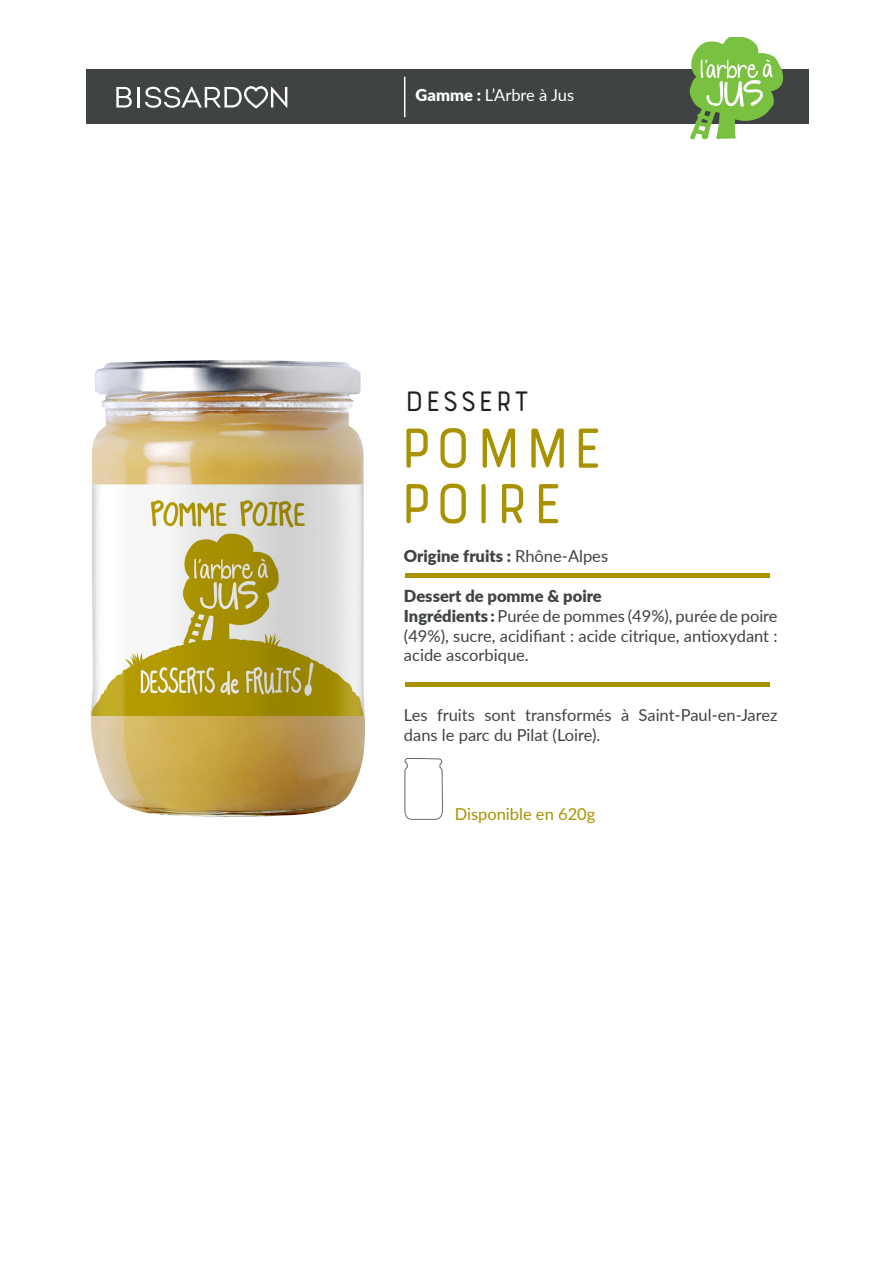
<style>
.page{position:relative;width:893px;height:1263px;background:#fff}
.page>*{position:absolute;margin:0;border:0;box-sizing:border-box;transform-origin:0 0}
.t1{font:700 65.1px/55.5px "Bourton Line";color:#a89200}
.t2{font:700 32.55px "Bourton Line";color:#231f20}
.t3{font:16.5px/19.8px "Lato";color:#404344}
.t4{font:900 16.5px "Lato";color:#404344}
.t5{font:16.5px "Lato";color:#fff}
.t6{font:16.5px "Lato";color:#a89200}
.s1{font-weight:900}
.s2{font-weight:400}
</style>
<div class="page">
<img style="left:90px;top:360px;width:275px;height:457px">
<div style="left:405px;top:573px;width:364px;height:5px;background:#a89200"></div>
<hr style="left:405px;top:682px;width:364px;height:4px;background:#a89200">
<div style="left:86px;top:70px;width:723px;height:54px;background:#404344"></div>
<svg style="left:116px;top:87px;width:16px;height:21px"></svg>
<svg style="left:145px;top:86px;width:142px;height:22px"></svg>
<hr style="left:137px;top:87px;width:3px;height:21px;background:#fff">
<svg style="left:689px;top:37px;width:96px;height:103px"></svg>
<hr style="left:404px;top:77px;width:1px;height:40px;background:#fff">
<svg style="left:404px;top:758px;width:39px;height:62px"></svg>
<p class="t5" style="left:416px;top:84px;width:160px"><span class="s1">Gamme :</span> L’Arbre à Jus</p>
<h2 class="t2" style="left:404px;top:381px;width:128px">DESSERT</h2>
<h1 class="t1" style="left:398px;top:421px;width:208px">POMME<br>POIRE</h1>
<p class="t4" style="left:404px;top:544px;width:206px">Origine fruits : <span class="s2">Rhône-Alpes</span></p>
<p class="t3" style="left:404px;top:585px;width:375px"><span class="s1">Dessert de pomme &amp; poire<br>Ingrédients :</span> Purée de pommes (49%), purée de poire (49%), sucre, acidifiant : acide citrique, antioxydant : acide ascorbique.</p>
<p class="t3" style="left:404px;top:704px;width:375px">Les fruits sont transformés à Saint-Paul-en-Jarez dans le parc du Pilat (Loire).</p>
<p class="t6" style="left:455px;top:802px;width:142px">Disponible en 620g</p>
</div>
